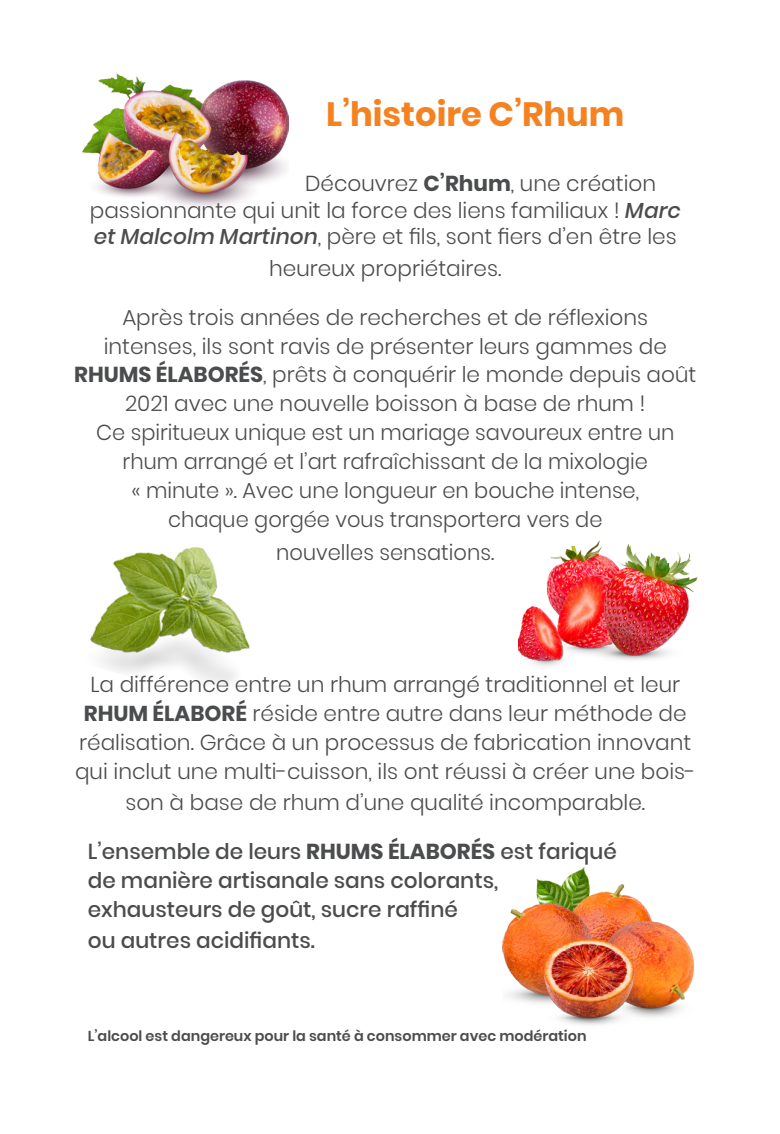
<style>
.page{position:relative;width:780px;height:1134px;background:#fff}
.page>*{position:absolute;margin:0;border:0;box-sizing:border-box;transform-origin:0 0}
.t1{font:700 33.5px "Poppins";color:#f58220}
.t2{font:300 21.5px/28.8px "Poppins";color:#4b4c4d;text-align:center}
.t3{font:500 21.5px/28.8px "Poppins";color:#4b4c4d}
.t4{font:600 14.5px "Poppins";color:#4b4c4d}
.s1{font-weight:700}
.s2{font-weight:500;font-style:italic}
</style>
<div class="page">
<img style="left:502px;top:868px;width:192px;height:157px">
<img style="left:518px;top:541px;width:179px;height:125px">
<img style="left:90px;top:547px;width:160px;height:137px">
<img style="left:82px;top:74px;width:206px;height:133px">
<h1 class="t1" style="left:326px;top:95px;width:300px">L’histoire C’Rhum</h1>
<p class="t2" style="left:90px;top:171px;width:592px;line-height:26.5px;text-align:left;text-indent:215px">Découvrez <span class="s1">C’Rhum</span>, une création passionnante qui unit la force des liens familiaux ! <span class="s2">Marc et Malcolm Martinon</span>, père et fils, sont fiers d’en être les</p>
<p class="t2" style="left:269px;top:254px;width:234px">heureux propriétaires.</p>
<p class="t2" style="left:74px;top:303px;width:623px">Après trois années de recherches et de réflexions intenses, ils sont ravis de présenter leurs gammes de <span class="s1">RHUMS ÉLABORÉS</span>, prêts à conquérir le monde depuis août 2021 avec une nouvelle boisson à base de rhum !<br>Ce spiritueux unique est un mariage savoureux entre un rhum arrangé et l’art rafraîchissant de la mixologie<br>« minute ». Avec une longueur en bouche intense,<br>chaque gorgée vous transportera vers de</p>
<p class="t2" style="left:276px;top:538px;width:219px">nouvelles sensations.</p>
<p class="t2" style="left:75px;top:670px;width:622px">La différence entre un rhum arrangé traditionnel et leur <span class="s1">RHUM ÉLABORÉ</span> réside entre autre dans leur méthode de réalisation. Grâce à un processus de fabrication innovant qui inclut une multi-cuisson, ils ont réussi à créer une bois-</p>
<p class="t2" style="left:125px;top:788px;width:521px">son à base de rhum d’une qualité incomparable.</p>
<p class="t3" style="left:88px;top:837px;width:530px">L’ensemble de leurs <span class="s1">RHUMS ÉLABORÉS</span> est fariqué de manière artisanale sans colorants, exhausteurs de goût, sucre raffiné</p>
<p class="t3" style="left:88px;top:926px;width:229px">ou autres acidifiants.</p>
<p class="t4" style="left:88px;top:1028px;width:500px">L’alcool est dangereux pour la santé à consommer avec modération</p>
</div>
